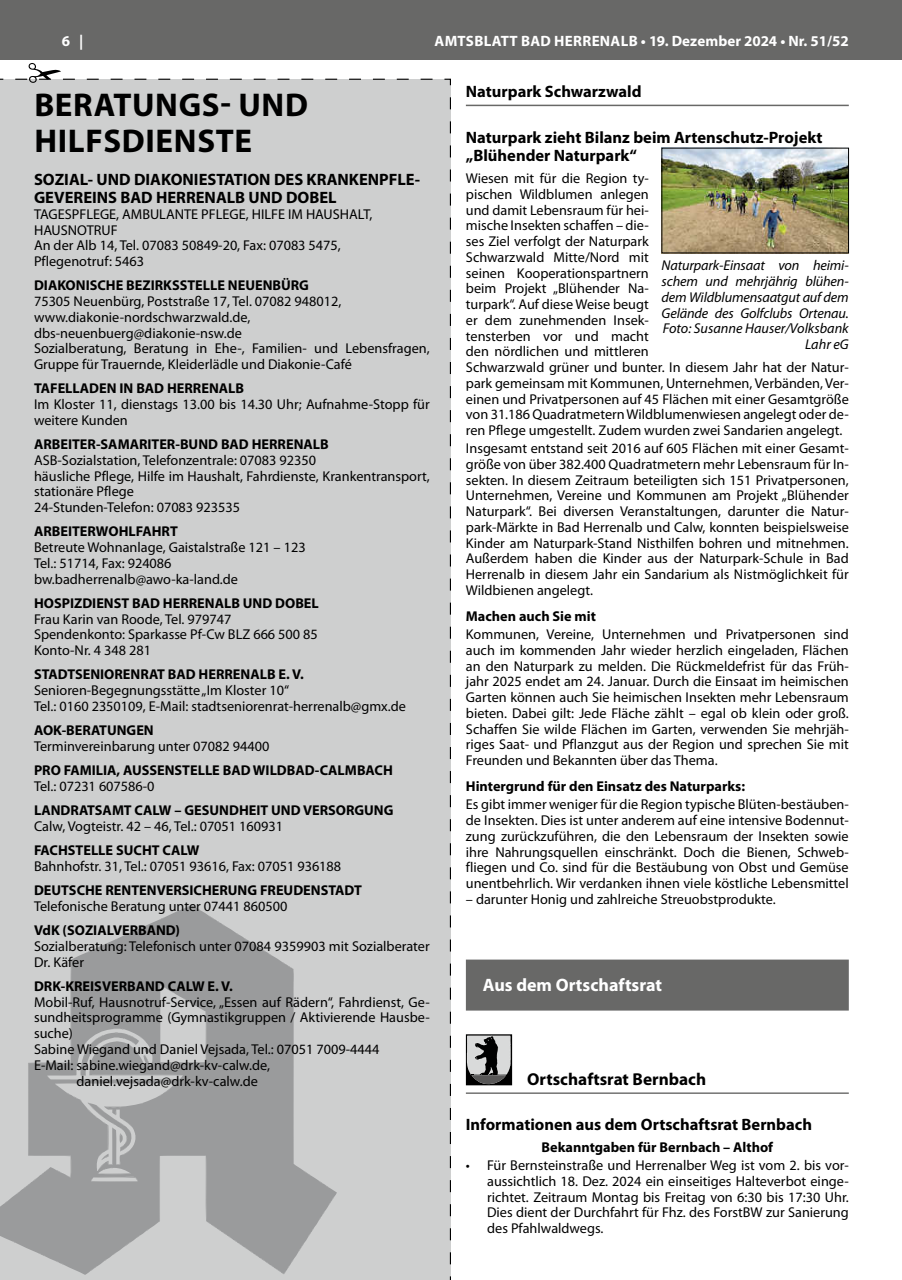
<style>
.page{position:relative;width:902px;height:1280px;background:#fff}
.page>*{position:absolute;margin:0;border:0;box-sizing:border-box;transform-origin:0 0}
.t1{font:700 33px/36px "Myriad Pro";letter-spacing:.02em;color:#000}
.t2{font:700 18px "Myriad Pro";color:#fff}
.t3{font:700 17.25px "Myriad Pro";color:#000}
.t4{font:700 16.5px/18px "Myriad Pro";color:#000}
.t5{font:700 15px "Myriad Pro";letter-spacing:.01em;color:#fff}
.t6{font:14.25px/15.8px "Myriad Pro";color:#000}
.t7{font:700 14.25px "Myriad Pro";color:#000}
.t8{font:italic 14.25px/15.8px "Myriad Pro";letter-spacing:-.01em;color:#000;text-align:right}
</style>
<div class="page">
<div style="left:0;top:0;width:901px;height:60px;background:#686867"></div>
<hr style="left:466px;top:105px;width:382px;height:1px;background:#686867">
<div style="left:466px;top:959px;width:382px;height:51px;background:#686867"></div>
<hr style="left:466px;top:1092px;width:382px;height:2px;background:#737372">
<svg style="left:466px;top:1034px;width:46px;height:51px;background:#777"></svg>
<img style="left:663px;top:150px;width:183px;height:101px">
<div style="left:0;top:78px;width:451px;height:1202px;background:#cecfcf"></div>
<svg style="left:9px;top:63px;width:423px;height:20px"></svg>
<svg style="left:0;top:905px;width:337px;height:370px;background:#c3c4c4"></svg>
<svg style="left:4px;top:906px;width:202px;height:297px;background:#bdbebf"></svg>
<svg style="left:13px;top:959px;width:321px;height:315px;background:#adaeae"></svg>
<p class="t5" style="left:62px;top:31px;width:23px">6 |</p>
<p class="t5" style="left:434px;top:31px;width:415px">AMTSBLATT BAD HERRENALB • 19. Dezember 2024 • Nr. 51/52</p>
<p class="t4" style="left:466px;top:82px;width:177px">Naturpark Schwarzwald</p>
<p class="t4" style="left:466px;top:128px;width:358px">Naturpark zieht Bilanz beim Artenschutz-Projekt „Blühender Naturpark“</p>
<p class="t6" style="left:466px;top:170px;width:384px">Wiesen mit für die Region ty-<br>pischen Wildblumen anlegen<br>und damit Lebensraum für hei-<br>mische Insekten schaffen – die-<br>ses Ziel verfolgt der Naturpark<br>Schwarzwald Mitte/Nord mit<br>seinen Kooperationspartnern<br>beim Projekt „Blühender Na-<br>turpark“. Auf diese Weise beugt<br>er dem zunehmenden Insek-<br>tensterben vor und macht<br>den nördlichen und mittleren<br>Schwarzwald grüner und bunter. In diesem Jahr hat der Natur&shy;park gemeinsam mit Kommunen, Unternehmen, Verbänden, Ver&shy;einen und Privatpersonen auf 45 Flächen mit einer Gesamtgröße von 31.186 Quadratmetern Wildblumenwiesen angelegt oder de&shy;ren Pflege umgestellt. Zudem wurden zwei Sandarien angelegt.</p>
<p class="t6" style="left:466px;top:440px;width:384px;text-align:justify">Insgesamt entstand seit 2016 auf 605 Flächen mit einer Gesamt&shy;größe von über 382.400 Quadratmetern mehr Lebensraum für In&shy;sekten. In diesem Zeitraum beteiligten sich 151 Privatpersonen, Unternehmen, Vereine und Kommunen am Projekt „Blühender Naturpark“. Bei diversen Veranstaltungen, darunter die Natur&shy;park-Märkte in Bad Herrenalb und Calw, konnten beispielsweise Kinder am Naturpark-Stand Nisthilfen bohren und mitnehmen.<br>Außerdem haben die Kinder aus der Naturpark-Schule in Bad Herrenalb in diesem Jahr ein Sandarium als Nistmöglichkeit für Wildbienen angelegt.</p>
<p class="t7" style="left:466px;top:607px;width:132px">Machen auch Sie mit</p>
<p class="t6" style="left:466px;top:626px;width:384px;text-align:justify">Kommunen, Vereine, Unternehmen und Privatpersonen sind auch im kommenden Jahr wieder herzlich eingeladen, Flächen an den Naturpark zu melden. Die Rückmeldefrist für das Früh&shy;jahr 2025 endet am 24. Januar. Durch die Einsaat im heimischen Garten können auch Sie heimischen Insekten mehr Lebensraum bieten. Dabei gilt: Jede Fläche zählt – egal ob klein oder groß.<br>Schaffen Sie wilde Flächen im Garten, verwenden Sie mehrjäh&shy;riges Saat- und Pflanzgut aus der Region und sprechen Sie mit Freunden und Bekannten über das Thema.</p>
<p class="t7" style="left:466px;top:777px;width:281px">Hintergrund für den Einsatz des Naturparks:</p>
<p class="t6" style="left:466px;top:796px;width:384px;text-align:justify">Es gibt immer weniger für die Region typische Blüten-bestäuben&shy;de Insekten. Dies ist unter anderem auf eine intensive Bodennut&shy;zung zurückzuführen, die den Lebensraum der Insekten sowie ihre Nahrungsquellen einschränkt. Doch die Bienen, Schweb&shy;fliegen und Co. sind für die Bestäubung von Obst und Gemüse unentbehrlich. Wir verdanken ihnen viele köstliche Lebensmittel</p>
<p class="t6" style="left:466px;top:891px;width:311px">– darunter Honig und zahlreiche Streuobstprodukte.</p>
<h1 class="t1" style="left:34px;top:86px;width:275px">BERATUNGS- UND<br>HILFSDIENSTE</h1>
<p class="t4" style="left:34px;top:170px;width:387px">SOZIAL- UND DIAKONIESTATION DES KRANKENPFLE-<br>GEVEREINS BAD HERRENALB UND DOBEL</p>
<p class="t6" style="left:34px;top:206px;width:340px">TAGESPFLEGE, AMBULANTE PFLEGE, HILFE IM HAUSHALT, HAUSNOTRUF<br>An der Alb 14, Tel. 07083 50849-20, Fax: 07083 5475, Pflegenotruf: 5463</p>
<p class="t7" style="left:34px;top:276px;width:276px">DIAKONISCHE BEZIRKSSTELLE NEUENBÜRG</p>
<p class="t6" style="left:34px;top:293px;width:397px">75305 Neuenbürg, Poststraße 17, Tel. 07082 948012, www.diakonie-nordschwarzwald.de, dbs-neuenbuerg@diakonie-nsw.de<br>Sozialberatung, Beratung in Ehe-, Familien- und Lebensfragen, Gruppe für Trauernde, Kleiderlädle und Diakonie-Café</p>
<p class="t7" style="left:34px;top:379px;width:211px">TAFELLADEN IN BAD HERRENALB</p>
<p class="t6" style="left:34px;top:396px;width:397px">Im Kloster 11, dienstags 13.00 bis 14.30 Uhr; Aufnahme-Stopp für weitere Kunden</p>
<p class="t7" style="left:34px;top:435px;width:296px">ARBEITER-SAMARITER-BUND BAD HERRENALB</p>
<p class="t6" style="left:34px;top:452px;width:397px">ASB-Sozialstation, Telefonzentrale: 07083 92350<br>häusliche Pflege, Hilfe im Haushalt, Fahrdienste, Krankentransport, stationäre Pflege<br>24-Stunden-Telefon: 07083 923535</p>
<p class="t7" style="left:34px;top:522px;width:145px">ARBEITERWOHLFAHRT</p>
<p class="t6" style="left:34px;top:539px;width:273px">Betreute Wohnanlage, Gaistalstraße 121 – 123<br>Tel.: 51714, Fax: 924086 bw.badherrenalb@awo-ka-land.de</p>
<p class="t7" style="left:34px;top:594px;width:286px">HOSPIZDIENST BAD HERRENALB UND DOBEL</p>
<p class="t6" style="left:34px;top:611px;width:285px">Frau Karin van Roode, Tel. 979747<br>Spendenkonto: Sparkasse Pf-Cw BLZ 666 500 85<br>Konto-Nr. 4 348 281</p>
<p class="t7" style="left:34px;top:665px;width:271px">STADTSENIORENRAT BAD HERRENALB E. V.</p>
<p class="t6" style="left:34px;top:682px;width:373px">Senioren-Begegnungsstätte „Im Kloster 10“<br>Tel.: 0160 2350109, E-Mail: stadtseniorenrat-herrenalb@gmx.de</p>
<p class="t7" style="left:34px;top:721px;width:121px">AOK-BERATUNGEN</p>
<p class="t6" style="left:34px;top:738px;width:237px">Terminvereinbarung unter 07082 94400</p>
<p class="t7" style="left:34px;top:761px;width:360px">PRO FAMILIA, AUSSENSTELLE BAD WILDBAD-CALMBACH</p>
<p class="t6" style="left:34px;top:778px;width:122px">Tel.: 07231 607586-0</p>
<p class="t7" style="left:34px;top:801px;width:361px">LANDRATSAMT CALW – GESUNDHEIT UND VERSORGUNG</p>
<p class="t6" style="left:34px;top:818px;width:250px">Calw, Vogteistr. 42 – 46, Tel.: 07051 160931</p>
<p class="t7" style="left:34px;top:841px;width:167px">FACHSTELLE SUCHT CALW</p>
<p class="t6" style="left:34px;top:858px;width:309px">Bahnhofstr. 31, Tel.: 07051 93616, Fax: 07051 936188</p>
<p class="t7" style="left:34px;top:881px;width:329px">DEUTSCHE RENTENVERSICHERUNG FREUDENSTADT</p>
<p class="t6" style="left:34px;top:898px;width:255px">Telefonische Beratung unter 07441 860500</p>
<p class="t7" style="left:34px;top:921px;width:147px">VdK (SOZIALVERBAND)</p>
<p class="t6" style="left:34px;top:938px;width:397px">Sozialberatung: Telefonisch unter 07084 9359903 mit Sozialberater<br>Dr. Käfer</p>
<p class="t7" style="left:34px;top:977px;width:200px">DRK-KREISVERBAND CALW E. V.</p>
<p class="t6" style="left:34px;top:994px;width:397px">Mobil-Ruf, Hausnotruf-Service, „Essen auf Rädern“, Fahrdienst, Ge-</p>
<p class="t6" style="left:34px;top:1009px;width:397px">sundheitsprogramme (Gymnastikgruppen / Aktivierende Hausbe-</p>
<p class="t6" style="left:34px;top:1025px;width:40px">suche)</p>
<p class="t6" style="left:34px;top:1041px;width:347px">Sabine Wiegand und Daniel Vejsada, Tel.: 07051 7009-4444</p>
<p class="t6" style="left:34px;top:1057px;width:237px">E-Mail: sabine.wiegand@drk-kv-calw.de,</p>
<p class="t6" style="left:77px;top:1072px;width:183px">daniel.vejsada@drk-kv-calw.de</p>
<p class="t8" style="left:661px;top:257px;width:189px">Naturpark-Einsaat von heimi&shy;schem und mehrjährig blühen&shy;dem Wildblumensaatgut auf dem<br>Gelände des Golfclubs Ortenau.<br>Foto: Susanne Hauser/Volksbank<br>Lahr eG</p>
<p class="t2" style="left:483px;top:973px;width:181px">Aus dem Ortschaftsrat</p>
<p class="t3" style="left:527px;top:1068px;width:180px">Ortschaftsrat Bernbach</p>
<p class="t4" style="left:466px;top:1115px;width:347px">Informationen aus dem Ortschaftsrat Bernbach</p>
<p class="t7" style="left:541px;top:1138px;width:233px">Bekanntgaben für Bernbach – Althof</p>
<p class="t6" style="left:487px;top:1157px;width:363px;text-align:justify;text-indent:-21px">• Für Bernsteinstraße und Herrenalber Weg ist vom 2. bis vor&shy;aussichtlich 18. Dez. 2024 ein einseitiges Halteverbot einge&shy;richtet. Zeitraum Montag bis Freitag von 6:30 bis 17:30 Uhr.<br>Dies dient der Durchfahrt für Fhz. des ForstBW zur Sanierung des Pfahlwaldwegs.</p>
</div>
